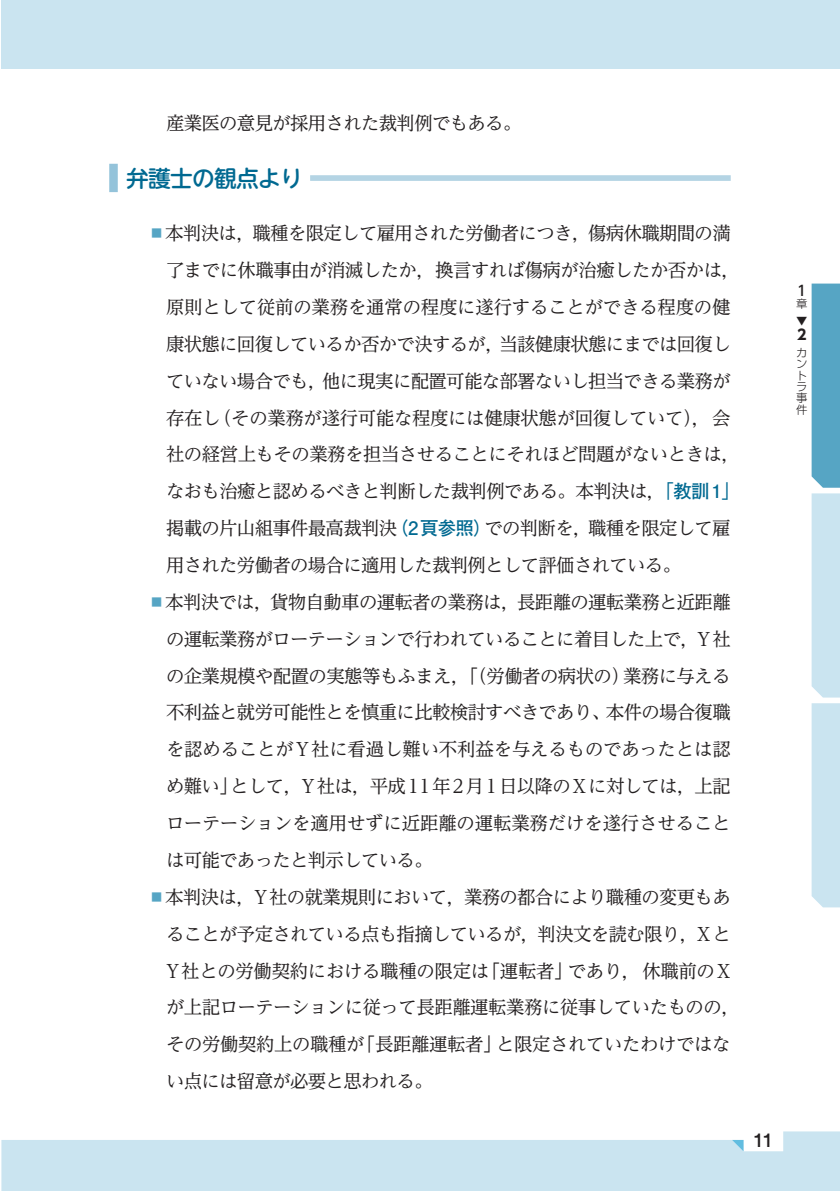
<style>
.page{position:relative;width:840px;height:1191px;background:#fff}
.page>*{position:absolute;margin:0;border:0;box-sizing:border-box;transform-origin:0 0}
.t1{font:500 22.6px "UD Shin M Go Pro";letter-spacing:-.03em;color:#006991}
.t2{font:18.4px/36.8px "UD Reimin Pro";letter-spacing:-.035em;color:#231f20}
.t3{font:18.4px "Midashi Go Pro MB31";color:#231f20;scale:.9 1}
.t4{font:500 14.2px "UD Shin Go Pro";color:#231f20}
.t5{font:14.2px "UD Shin Go Pro";color:#231f20;scale:.8 1}
.t6{font:700 14.2px "UD Shin Go Pro";color:#231f20}
.t7{font:300 11.4px/11.4px "UD Shin Go Pro";color:#231f20;text-align:justify}
.s1{font-family:"UD Shin Go Pro";color:#56a5c4}
.s2{font-family:"Futo Go B101 Pro";font-weight:700;color:#006991}
</style>
<div class="page">
<svg style="left:811px;top:283px;width:28px;height:414px"></svg>
<div style="left:811px;top:703px;width:28px;height:204px;background:#cae4f0"></div>
<svg style="left:1px;top:1131px;width:838px;height:60px;fill:#cae4f0"></svg>
<div style="left:1px;top:0;width:838px;height:68px;background:#cae4f0"></div>
<svg style="left:731px;top:1140px;width:12px;height:11px"></svg>
<div style="left:109px;top:164px;width:9px;height:28px;background:#94c3da"></div>
<div style="left:310px;top:175px;width:420px;height:6px;background:#b4d4e4"></div>
<p class="t2" style="left:166px;top:104px;width:357px">産業医の意見が採用された裁判例でもある。</p>
<p class="t1" style="left:126px;top:160px;width:178px">弁護士の観点より</p>
<p class="t2" style="left:166px;top:214px;width:575px;text-indent:-18px"><span class="s1">▪</span>本判決は，職種を限定して雇用された労働者につき，傷病休職期間の満了までに休職事由が消滅したか，換言すれば傷病が治癒したか否かは，原則として従前の業務を通常の程度に遂行することができる程度の健康状態に回復しているか否かで決するが，当該健康状態にまでは回復していない場合でも，他に現実に配置可能な部署ないし担当できる業務が存在し（その業務が遂行可能な程度には健康状態が回復していて），会社の経営上もその業務を担当させることにそれほど問題がないときは，なおも治癒と認めるべきと判断した裁判例である。本判決は，<span class="s2">「教訓1」</span>掲載の片山組事件最高裁判決<span class="s2">（2頁参照）</span>での判断を，職種を限定して雇用された労働者の場合に適用した裁判例として評価されている。</p>
<p class="t2" style="left:166px;top:583px;width:566px;text-align:justify;text-indent:-18px"><span class="s1">▪</span>本判決では，貨物自動車の運転者の業務は，長距離の運転業務と近距離の運転業務がローテーションで行われていることに着目した上で，Y社の企業規模や配置の実態等もふまえ，「（労働者の病状の）業務に与える不利益と就労可能性とを慎重に比較検討すべきであり、本件の場合復職を認めることがY社に看過し難い不利益を与えるものであったとは認め難い」として，Y社は，平成11年2月1日以降のXに対しては，上記ローテーションを適用せずに近距離の運転業務だけを遂行させることは可能であったと判示している。</p>
<p class="t2" style="left:166px;top:878px;width:575px;text-indent:-18px"><span class="s1">▪</span>本判決は，Y社の就業規則において，業務の都合により職種の変更もあることが予定されている点も指摘しているが，判決文を読む限り，XとY社との労働契約における職種の限定は「運転者」であり，休職前のXが上記ローテーションに従って長距離運転業務に従事していたものの，その労働契約上の職種が「長距離運転者」と限定されていたわけではない点には留意が必要と思われる。</p>
<p class="t3" style="left:753px;top:1125px;width:22px">11</p>
<p class="t4" style="left:796px;top:279px;width:11px">1</p>
<p class="t7" style="left:795px;top:297px;width:12px">章</p>
<p class="t5" style="left:795px;top:309px;width:15px">▼</p>
<p class="t6" style="left:796px;top:323px;width:11px">2</p>
<p class="t7" style="left:795px;top:346px;width:12px">カントラ事件</p>
</div>
